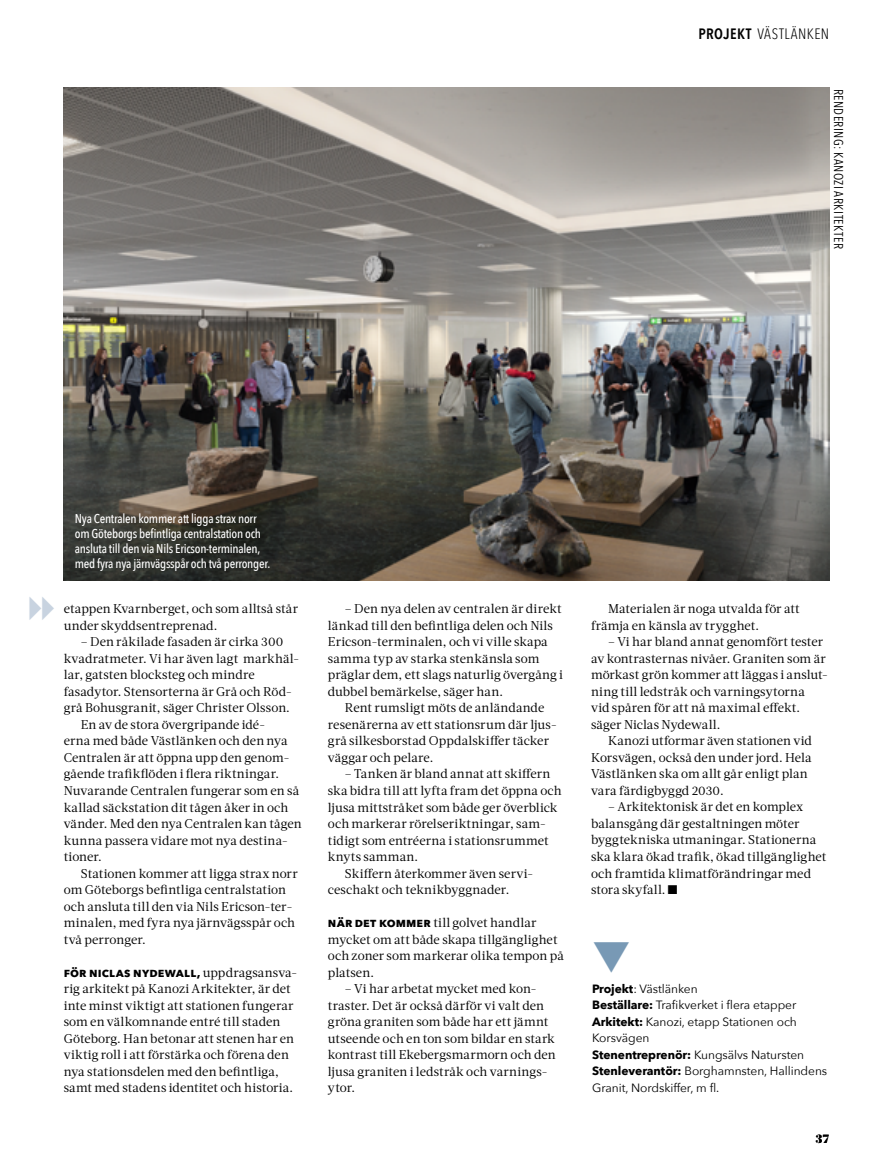
<style>
.page{position:relative;width:893px;height:1170px;background:#fff}
.page>*{position:absolute;margin:0;border:0;box-sizing:border-box;transform-origin:0 0}
.t1{font:300 condensed 15px "Avenir Next LT Pro";letter-spacing:.035em;color:#000}
.t2{font:12.75px/16.5px "Acta";letter-spacing:.005em;color:#000}
.t3{font:500 12.75px/15px "Avenir Next Condensed";letter-spacing:-.02em;color:#fff}
.t4{font:700 12.75px "Avenir Next";letter-spacing:.005em;color:#000}
.t5{font:12.75px "Avenir Next Condensed";letter-spacing:.035em;color:#000}
.t6{font:12.75px "Acta";letter-spacing:.025em;color:#000}
.t7{font:900 12.75px "Acta Display";color:#000}
.t8{font:12px/16.5px "Avenir Next";letter-spacing:-.005em;color:#000}
.s1{font-family:"Avenir Next Condensed";font-weight:600;font-stretch:normal}
.s2{font-family:"Acta";font-weight:400}
.s3{font-family:"Avenir Next";font-weight:700}
.s4{font-weight:700}
</style>
<div class="page">
<img style="left:64px;top:88px;width:765px;height:492px">
<p class="t1" style="left:698px;top:25px;width:132px"><span class="s1">PROJEKT</span> VÄSTLÄNKEN</p>
<p class="t5" style="left:849px;top:89px;width:162px;rotate:90deg">RENDERING: KANOZI ARKITEKTER</p>
<p class="t3" style="left:75px;top:511px;width:197px">Nya Centralen kommer att ligga strax norr om Göteborgs befintliga centralstation och ansluta till den via Nils Ericson-terminalen, med fyra nya järnvägsspår och två perronger.</p>
<p class="t2" style="left:64px;top:600px;width:236px">etappen Kvarnberget, och som alltså står under skyddsentreprenad.</p>
<p class="t2" style="left:81px;top:633px;width:204px">– Den råkilade fasaden är cirka 300</p>
<p class="t2" style="left:64px;top:650px;width:237px">kvadratmeter. Vi har även lagt markhäl-</p>
<p class="t2" style="left:64px;top:666px;width:192px">lar, gatsten blocksteg och mindre</p>
<p class="t2" style="left:64px;top:683px;width:229px">fasadytor. Stensorterna är Grå och Röd-</p>
<p class="t2" style="left:64px;top:699px;width:228px">grå Bohusgranit, säger Christer Olsson.</p>
<p class="t2" style="left:81px;top:716px;width:186px">En av de stora övergripande idé-</p>
<p class="t2" style="left:64px;top:732px;width:225px">erna med både Västlänken och den nya</p>
<p class="t2" style="left:64px;top:749px;width:227px">Centralen är att öppna upp den genom-</p>
<p class="t2" style="left:64px;top:765px;width:217px">gående trafikflöden i flera riktningar.</p>
<p class="t2" style="left:64px;top:782px;width:237px">Nuvarande Centralen fungerar som en så</p>
<p class="t2" style="left:64px;top:798px;width:226px">kallad säckstation dit tågen åker in och</p>
<p class="t2" style="left:64px;top:815px;width:239px">vänder. Med den nya Centralen kan tågen</p>
<p class="t2" style="left:64px;top:831px;width:225px">kunna passera vidare mot nya destina-</p>
<p class="t2" style="left:64px;top:848px;width:40px">tioner.</p>
<p class="t2" style="left:81px;top:864px;width:218px">Stationen kommer att ligga strax norr</p>
<p class="t2" style="left:64px;top:881px;width:224px">om Göteborgs befintliga centralstation</p>
<p class="t2" style="left:64px;top:897px;width:230px">och ansluta till den via Nils Ericson-ter-</p>
<p class="t2" style="left:64px;top:914px;width:233px">minalen, med fyra nya järnvägsspår och</p>
<p class="t2" style="left:64px;top:930px;width:84px">två perronger.</p>
<p class="t4" style="left:64px;top:961px;width:235px">för niclas nydewall, <span class="s2">uppdragsansva-</span></p>
<p class="t2" style="left:64px;top:980px;width:232px">rig arkitekt på Kanozi Arkitekter, är det inte minst viktigt att stationen fungerar som en välkomnande entré till staden Göteborg. Han betonar att stenen har en viktig roll i att förstärka och förena den nya stationsdelen med den befintliga, samt med stadens identitet och historia.</p>
<p class="t2" style="left:328px;top:600px;width:237px;text-indent:17px">– Den nya delen av centralen är direkt länkad till den befintliga delen och Nils Ericson-terminalen, och vi ville skapa samma typ av starka stenkänsla som präglar dem, ett slags naturlig övergång i dubbel bemärkelse, säger han.</p>
<p class="t2" style="left:328px;top:699px;width:230px;text-indent:17px">Rent rumsligt möts de anländande resenärerna av ett stationsrum där ljus&shy;grå silkesborstad Oppdalskiffer täcker väggar och pelare.</p>
<p class="t2" style="left:345px;top:765px;width:207px">– Tanken är bland annat att skiffern</p>
<p class="t2" style="left:328px;top:782px;width:235px">ska bidra till att lyfta fram det öppna och</p>
<p class="t2" style="left:328px;top:798px;width:231px">ljusa mittstråket som både ger överblick</p>
<p class="t2" style="left:328px;top:815px;width:219px">och markerar rörelseriktningar, sam-</p>
<p class="t2" style="left:328px;top:831px;width:222px">tidigt som entréerna i stationsrummet</p>
<p class="t6" style="left:328px;top:849px;width:92px">knyts samman.</p>
<p class="t2" style="left:345px;top:864px;width:190px">Skiffern återkommer även servi-</p>
<p class="t2" style="left:328px;top:881px;width:183px">ceschakt och teknikbyggnader.</p>
<p class="t2" style="left:328px;top:914px;width:237px"><span class="s3">när det kommer</span> till golvet handlar mycket om att både skapa tillgänglighet och zoner som markerar olika tempon på platsen.</p>
<p class="t2" style="left:328px;top:980px;width:229px;text-indent:17px">– Vi har arbetat mycket med kon&shy;traster. Det är också därför vi valt den gröna graniten som både har ett jämnt utseende och en ton som bildar en stark kontrast till Ekebergsmarmorn och den ljusa graniten i ledstråk och varnings&shy;ytor.</p>
<p class="t2" style="left:591px;top:600px;width:210px;text-indent:17px">Materialen är noga utvalda för att främja en känsla av trygghet.</p>
<p class="t2" style="left:591px;top:633px;width:238px;text-indent:17px">– Vi har bland annat genomfört tester av kontrasternas nivåer. Graniten som är mörkast grön kommer att läggas i anslut&shy;ning till ledstråk och varningsytorna<br>vid spåren för att nå maximal effekt. säger Niclas Nydewall.</p>
<p class="t2" style="left:591px;top:732px;width:222px;text-indent:17px">Kanozi utformar även stationen vid Korsvägen, också den under jord. Hela Västlänken ska om allt går enligt plan vara färdigbyggd 2030.</p>
<p class="t2" style="left:591px;top:798px;width:237px;text-indent:17px">– Arkitektonisk är det en komplex balansgång där gestaltningen möter byggtekniska utmaningar. Stationerna ska klara ökad trafik, ökad tillgänglighet och framtida klimatförändringar med stora skyfall. ■</p>
<p class="t8" style="left:592px;top:979px;width:237px"><span class="s4">Projekt</span>: Västlänken<br><span class="s4">Beställare:</span> Trafikverket i flera etapper<br><span class="s4">Arkitekt:</span> Kanozi, etapp Stationen och<br>Korsvägen<br><span class="s4">Stenentreprenör:</span> Kungsälvs Natursten<br><span class="s4">Stenleverantör:</span> Borghamnsten, Hallindens<br>Granit, Nordskiffer, m fl.</p>
<p class="t7" style="left:816px;top:1130px;width:15px">37</p>
</div>
